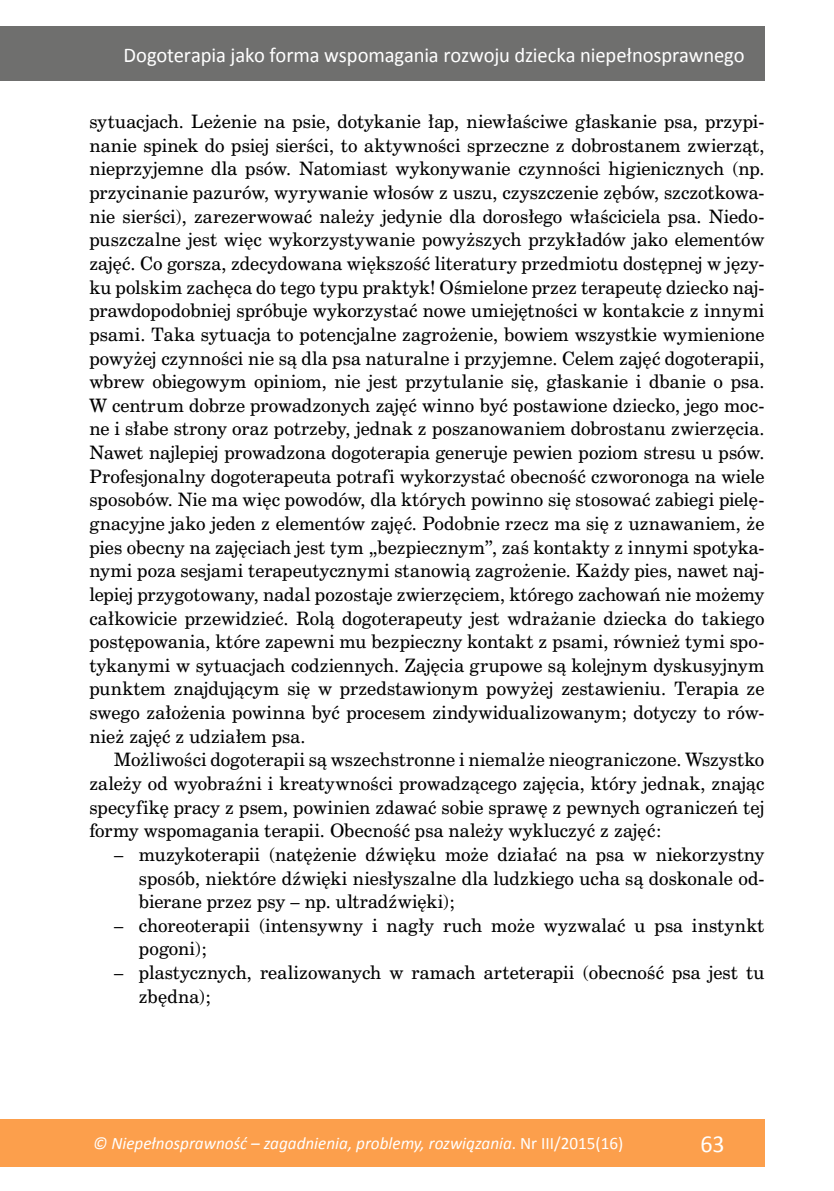
<style>
.page{position:relative;width:834px;height:1191px;background:#fff}
.page>*{position:absolute;margin:0;border:0;box-sizing:border-box;transform-origin:0 0}
.t1{font:24.5px "Calibri";color:#fff}
.t2{font:21px "Calibri";letter-spacing:-.005em;color:#fff}
.t3{font:17.5px/23.6px "Cent Schbook PL";letter-spacing:.005em;color:#000;text-align:justify}
.t4{font:italic 17.5px "Calibri";color:#fff}
.s1{font-style:normal}
</style>
<div class="page">
<div style="left:0;top:1119px;width:764px;height:47px;background:#fc9f4c"></div>
<div style="left:0;top:26px;width:764px;height:55px;background:#6f6f6e"></div>
<p class="t2" style="left:123px;top:40px;width:622px">Dogoterapia jako forma wspomagania rozwoju dziecka niepełnosprawnego</p>
<p class="t3" style="left:89px;top:110px;width:676px">sytuacjach. Leżenie na psie, dotykanie łap, niewłaściwe głaskanie psa, przypi&shy;nanie spinek do psiej sierści, to aktywności sprzeczne z dobrostanem zwierząt, nieprzyjemne dla psów. Natomiast wykonywanie czynności higienicznych (np. przycinanie pazurów, wyrywanie włosów z uszu, czyszczenie zębów, szczotkowa&shy;nie sierści), zarezerwować należy jedynie dla dorosłego właściciela psa. Niedo&shy;puszczalne jest więc wykorzystywanie powyższych przykładów jako elementów zajęć. Co gorsza, zdecydowana większość literatury przedmiotu dostępnej w języ&shy;ku polskim zachęca do tego typu praktyk! Ośmielone przez terapeutę dziecko naj&shy;prawdopodobniej spróbuje wykorzystać nowe umiejętności w kontakcie z innymi psami. Taka sytuacja to potencjalne zagrożenie, bowiem wszystkie wymienione powyżej czynności nie są dla psa naturalne i przyjemne. Celem zajęć dogoterapii, wbrew obiegowym opiniom, nie jest przytulanie się, głaskanie i dbanie o psa.<br>W centrum dobrze prowadzonych zajęć winno być postawione dziecko, jego moc&shy;ne i słabe strony oraz potrzeby, jednak z poszanowaniem dobrostanu zwierzęcia.<br>Nawet najlepiej prowadzona dogoterapia generuje pewien poziom stresu u psów.<br>Profesjonalny dogoterapeuta potrafi wykorzystać obecność czworonoga na wiele sposobów. Nie ma więc powodów, dla których powinno się stosować zabiegi pielę&shy;gnacyjne jako jeden z elementów zajęć. Podobnie rzecz ma się z uznawaniem, że pies obecny na zajęciach jest tym „bezpiecznym”, zaś kontakty z innymi spotyka&shy;nymi poza sesjami terapeutycznymi stanowią zagrożenie. Każdy pies, nawet naj&shy;lepiej przygotowany, nadal pozostaje zwierzęciem, którego zachowań nie możemy całkowicie przewidzieć. Rolą dogoterapeuty jest wdrażanie dziecka do takiego postępowania, które zapewni mu bezpieczny kontakt z psami, również tymi spo&shy;tykanymi w sytuacjach codziennych. Zajęcia grupowe są kolejnym dyskusyjnym punktem znajdującym się w przedstawionym powyżej zestawieniu. Terapia ze swego założenia powinna być procesem zindywidualizowanym; dotyczy to rów&shy;nież zajęć z udziałem psa.</p>
<p class="t3" style="left:89px;top:747px;width:676px;text-indent:25px">Możliwości dogoterapii są wszechstronne i niemalże nieograniczone. Wszystko zależy od wyobraźni i kreatywności prowadzącego zajęcia, który jednak, znając specyfikę pracy z psem, powinien zdawać sobie sprawę z pewnych ograniczeń tej formy wspomagania terapii. Obecność psa należy wykluczyć z zajęć:</p>
<p class="t3" style="left:139px;top:842px;width:627px;text-indent:-25px">– muzykoterapii (natężenie dźwięku może działać na psa w niekorzystny sposób, niektóre dźwięki niesłyszalne dla ludzkiego ucha są doskonale od&shy;bierane przez psy – np. ultradźwięki);</p>
<p class="t3" style="left:139px;top:913px;width:627px;text-indent:-25px">– choreoterapii (intensywny i nagły ruch może wyzwalać u psa instynkt pogoni);</p>
<p class="t3" style="left:139px;top:960px;width:627px;text-indent:-25px">– plastycznych, realizowanych w ramach arteterapii (obecność psa jest tu zbędna);</p>
<p class="t4" style="left:93px;top:1131px;width:531px">© Niepełnosprawność – zagadnienia, problemy, rozwiązania<span class="s1">. Nr III/2015(16)</span></p>
<h1 class="t1" style="left:700px;top:1126px;width:26px">63</h1>
</div>
